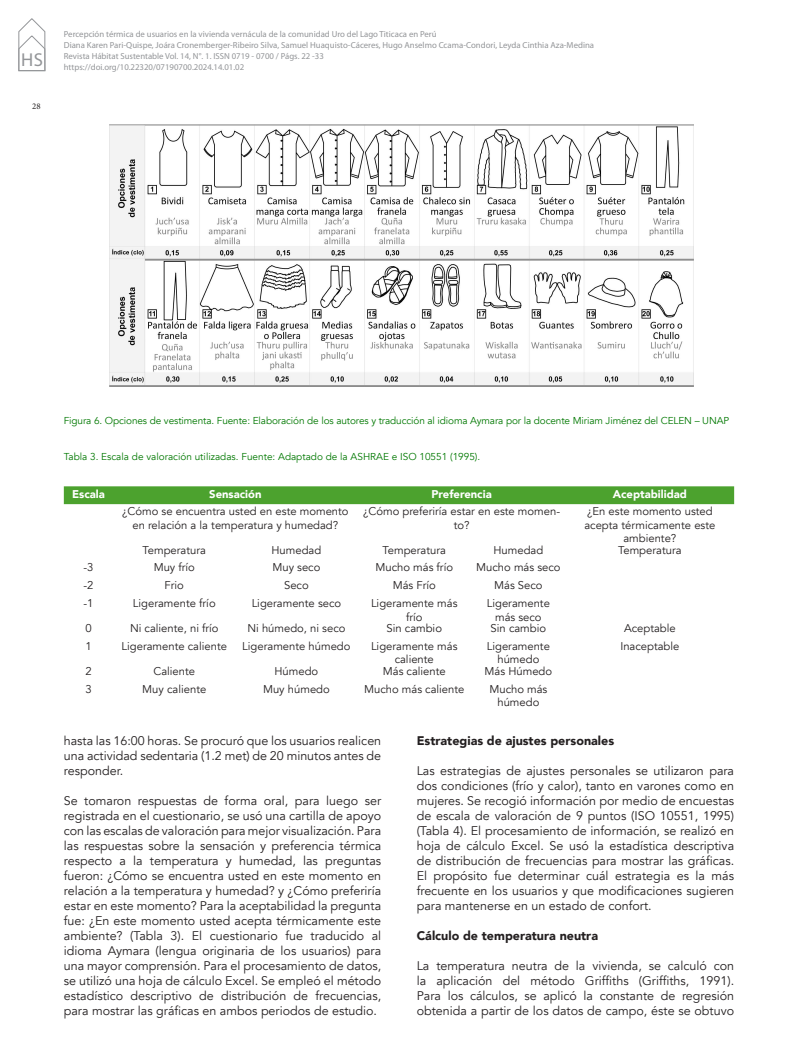
<style>
.page{position:relative;width:798px;height:1063px;background:#fff}
.page>*{position:absolute;margin:0;border:0;box-sizing:border-box;transform-origin:0 0}
.t1{font:18.75px "Myriad Pro";color:#939598}
._07_CUERPO_TEXTO{font:12.5px/15px "Avenir";color:#231f20;text-align:justify}
._11_SUBTITULOS__2_2_2{font:900 12.5px "Avenir";color:#231f20}
._13_TEXTOS_TABLAS{font:11.25px/13.5px "Avenir";color:#231f20;text-align:center}
._12_TITULOS_TABLAS{font:900 11.25px "Avenir";color:#fff}
._14_PIE_DE_FOTOS{font:10px "Avenir";letter-spacing:-.01em;color:#007800}
.t2{font:8.75px/11.2px "Myriad Pro";color:#939598}
.t3{font:8.75px "Minion Pro";color:#231f20}
</style>
<div class="page">
<svg style="left:19px;top:18px;width:26px;height:53px"></svg>
<img style="left:109px;top:124px;width:584px;height:263px">
<div style="left:64px;top:486px;width:669px;height:18px;background:#4ca22e"></div>
<h1 class="t1" style="left:21px;top:48px;width:24px">HS</h1>
<p class="t3" style="left:32px;top:101px;width:10px">28</p>
<p class="t2" style="left:64px;top:28px;width:531px">Percepción térmica de usuarios en la vivienda vernácula de la comunidad Uro del Lago Titicaca en Perú<br>Diana Karen Pari-Quispe, Joára Cronemberger-Ribeiro Silva, Samuel Huaquisto-Cáceres, Hugo Anselmo Ccama-Condori, Leyda Cinthia Aza-Medina Revista Hábitat Sustentable Vol. 14, N°. 1. ISSN 0719 - 0700 / Págs. 22 -33<br>https://doi.org/10.22320/07190700.2024.14.01.02</p>
<p class="_14_PIE_DE_FOTOS" style="left:64px;top:414px;width:666px">Figura 6. Opciones de vestimenta. Fuente: Elaboración de los autores y traducción al idioma Aymara por la docente Miriam Jiménez del CELEN – UNAP</p>
<p class="_14_PIE_DE_FOTOS" style="left:64px;top:451px;width:418px">Tabla 3. Escala de valoración utilizadas. Fuente: Adaptado de la ASHRAE e ISO 10551 (1995).</p>
<p class="_12_TITULOS_TABLAS" style="left:72px;top:484px;width:34px">Escala</p>
<p class="_12_TITULOS_TABLAS" style="left:209px;top:484px;width:54px">Sensación</p>
<p class="_12_TITULOS_TABLAS" style="left:431px;top:484px;width:62px">Preferencia</p>
<p class="_12_TITULOS_TABLAS" style="left:612px;top:484px;width:76px">Aceptabilidad</p>
<p class="_13_TEXTOS_TABLAS" style="left:122px;top:505px;width:228px">¿Cómo se encuentra usted en este momento en relación a la temperatura y humedad?</p>
<p class="_13_TEXTOS_TABLAS" style="left:363px;top:505px;width:198px">¿Cómo preferiría estar en este momen&shy;to?</p>
<p class="_13_TEXTOS_TABLAS" style="left:584px;top:505px;width:132px">¿En este momento usted acepta térmicamente este ambiente?</p>
<p class="_13_TEXTOS_TABLAS" style="left:142px;top:543px;width:65px">Temperatura</p>
<p class="_13_TEXTOS_TABLAS" style="left:271px;top:543px;width:51px">Humedad</p>
<p class="_13_TEXTOS_TABLAS" style="left:382px;top:543px;width:65px">Temperatura</p>
<p class="_13_TEXTOS_TABLAS" style="left:493px;top:543px;width:51px">Humedad</p>
<p class="_13_TEXTOS_TABLAS" style="left:618px;top:543px;width:65px">Temperatura</p>
<p class="_13_TEXTOS_TABLAS" style="left:83px;top:561px;width:12px">-3</p>
<p class="_13_TEXTOS_TABLAS" style="left:154px;top:561px;width:43px">Muy frío</p>
<p class="_13_TEXTOS_TABLAS" style="left:272px;top:561px;width:49px">Muy seco</p>
<p class="_13_TEXTOS_TABLAS" style="left:375px;top:561px;width:79px">Mucho más frío</p>
<p class="_13_TEXTOS_TABLAS" style="left:476px;top:561px;width:86px">Mucho más seco</p>
<p class="_13_TEXTOS_TABLAS" style="left:83px;top:579px;width:12px">-2</p>
<p class="_13_TEXTOS_TABLAS" style="left:164px;top:579px;width:21px">Frio</p>
<p class="_13_TEXTOS_TABLAS" style="left:284px;top:579px;width:26px">Seco</p>
<p class="_13_TEXTOS_TABLAS" style="left:392px;top:579px;width:45px">Más Frío</p>
<p class="_13_TEXTOS_TABLAS" style="left:494px;top:579px;width:50px">Más Seco</p>
<p class="_13_TEXTOS_TABLAS" style="left:83px;top:597px;width:12px">-1</p>
<p class="_13_TEXTOS_TABLAS" style="left:133px;top:597px;width:84px">Ligeramente frío</p>
<p class="_13_TEXTOS_TABLAS" style="left:251px;top:597px;width:91px">Ligeramente seco</p>
<p class="_13_TEXTOS_TABLAS" style="left:371px;top:597px;width:88px">Ligeramente más frío</p>
<p class="_13_TEXTOS_TABLAS" style="left:486px;top:597px;width:65px">Ligeramente más seco</p>
<p class="_13_TEXTOS_TABLAS" style="left:85px;top:621px;width:8px">0</p>
<p class="_13_TEXTOS_TABLAS" style="left:130px;top:621px;width:90px">Ni caliente, ni frío</p>
<p class="_13_TEXTOS_TABLAS" style="left:247px;top:621px;width:99px">Ni húmedo, ni seco</p>
<p class="_13_TEXTOS_TABLAS" style="left:386px;top:621px;width:57px">Sin cambio</p>
<p class="_13_TEXTOS_TABLAS" style="left:490px;top:621px;width:57px">Sin cambio</p>
<p class="_13_TEXTOS_TABLAS" style="left:623px;top:621px;width:53px">Aceptable</p>
<p class="_13_TEXTOS_TABLAS" style="left:85px;top:639px;width:8px">1</p>
<p class="_13_TEXTOS_TABLAS" style="left:121px;top:639px;width:107px">Ligeramente caliente</p>
<p class="_13_TEXTOS_TABLAS" style="left:242px;top:639px;width:110px">Ligeramente húmedo</p>
<p class="_13_TEXTOS_TABLAS" style="left:371px;top:639px;width:88px">Ligeramente más caliente</p>
<p class="_13_TEXTOS_TABLAS" style="left:486px;top:639px;width:65px">Ligeramente húmedo</p>
<p class="_13_TEXTOS_TABLAS" style="left:620px;top:639px;width:61px">Inaceptable</p>
<p class="_13_TEXTOS_TABLAS" style="left:85px;top:665px;width:8px">2</p>
<p class="_13_TEXTOS_TABLAS" style="left:153px;top:665px;width:43px">Caliente</p>
<p class="_13_TEXTOS_TABLAS" style="left:274px;top:665px;width:45px">Húmedo</p>
<p class="_13_TEXTOS_TABLAS" style="left:382px;top:665px;width:64px">Más caliente</p>
<p class="_13_TEXTOS_TABLAS" style="left:484px;top:665px;width:69px">Más Húmedo</p>
<p class="_13_TEXTOS_TABLAS" style="left:85px;top:682px;width:8px">3</p>
<p class="_13_TEXTOS_TABLAS" style="left:142px;top:682px;width:65px">Muy caliente</p>
<p class="_13_TEXTOS_TABLAS" style="left:263px;top:682px;width:68px">Muy húmedo</p>
<p class="_13_TEXTOS_TABLAS" style="left:364px;top:682px;width:102px">Mucho más caliente</p>
<p class="_13_TEXTOS_TABLAS" style="left:489px;top:682px;width:59px">Mucho más húmedo</p>
<p class="_07_CUERPO_TEXTO" style="left:64px;top:734px;width:319px">hasta las 16:00 horas. Se procuró que los usuarios realicen una actividad sedentaria (1.2 met) de 20 minutos antes de responder.</p>
<p class="_07_CUERPO_TEXTO" style="left:64px;top:794px;width:319px">Se tomaron respuestas de forma oral, para luego ser registrada en el cuestionario, se usó una cartilla de apoyo con las escalas de valoración para mejor visualización. Para las respuestas sobre la sensación y preferencia térmica respecto a la temperatura y humedad, las preguntas fueron: ¿Cómo se encuentra usted en este momento en relación a la temperatura y humedad? y ¿Cómo preferiría estar en este momento? Para la aceptabilidad la pregunta fue: ¿En este momento usted acepta térmicamente este ambiente? (Tabla 3). El cuestionario fue traducido al idioma Aymara (lengua originaria de los usuarios) para una mayor comprensión. Para el procesamiento de datos, se utilizó una hoja de cálculo Excel. Se empleó el método estadístico descriptivo de distribución de frecuencias, para mostrar las gráficas en ambos periodos de estudio.</p>
<p class="_11_SUBTITULOS__2_2_2" style="left:416px;top:730px;width:199px">Estrategias de ajustes personales</p>
<p class="_07_CUERPO_TEXTO" style="left:416px;top:764px;width:319px">Las estrategias de ajustes personales se utilizaron para dos condiciones (frío y calor), tanto en varones como en mujeres. Se recogió información por medio de encuestas de escala de valoración de 9 puntos (ISO 10551, 1995) (Tabla 4). El procesamiento de información, se realizó en hoja de cálculo Excel. Se usó la estadística descriptiva de distribución de frecuencias para mostrar las gráficas.<br>El propósito fue determinar cuál estrategia es la más frecuente en los usuarios y que modificaciones sugieren para mantenerse en un estado de confort.</p>
<p class="_11_SUBTITULOS__2_2_2" style="left:416px;top:925px;width:183px">Cálculo de temperatura neutra</p>
<p class="_07_CUERPO_TEXTO" style="left:416px;top:959px;width:319px">La temperatura neutra de la vivienda, se calculó con la aplicación del método Griffiths (Griffiths, 1991).<br>Para los cálculos, se aplicó la constante de regresión obtenida a partir de los datos de campo, éste se obtuvo</p>
</div>
